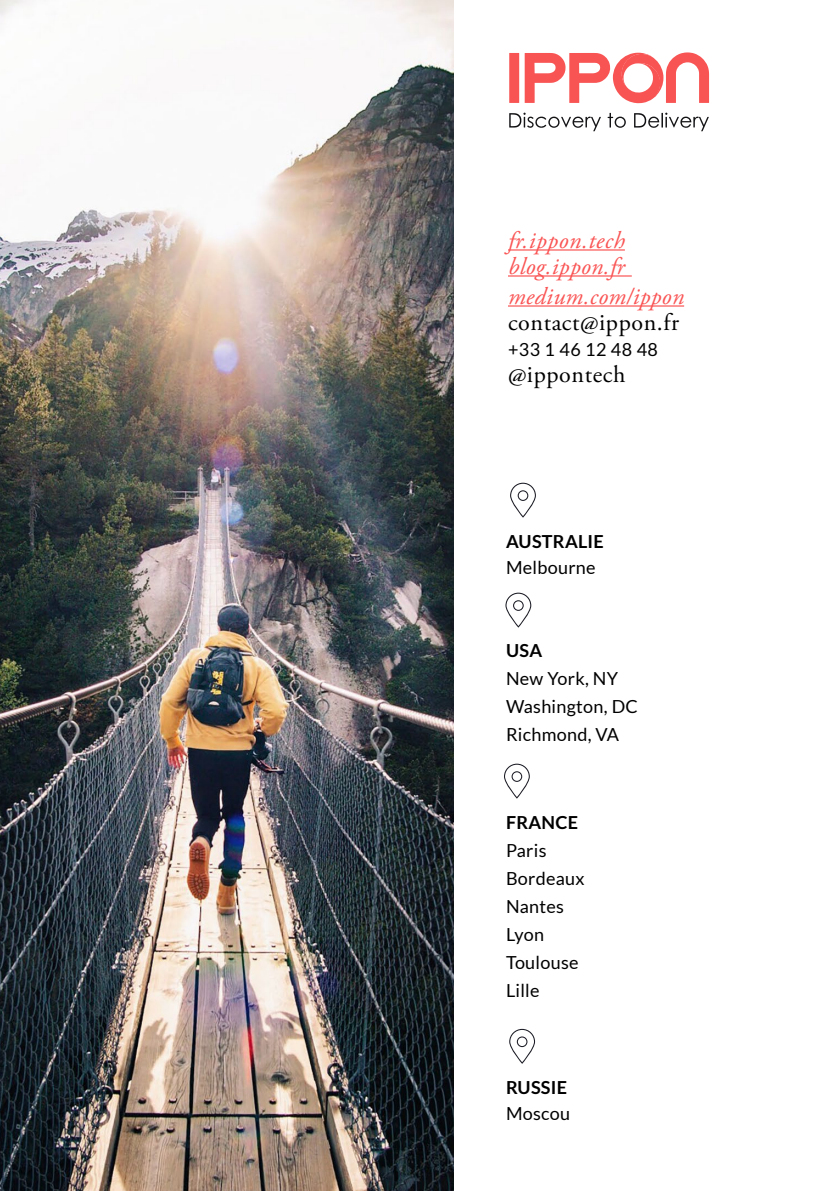
<style>
.page{position:relative;width:840px;height:1191px;background:#fff}
.page>*{position:absolute;margin:0;border:0;box-sizing:border-box;transform-origin:0 0}
.t1{font:italic 24px "Adobe Garamond Pro";letter-spacing:.015em;color:#fa5454}
.t2{font:24px "Adobe Garamond Pro";letter-spacing:.025em;color:#000}
.t3{font:18px "Lato";letter-spacing:.015em;color:#000}
.t4{font:700 18px "Lato";letter-spacing:.015em;color:#000}
</style>
<div class="page">
<img style="left:0;top:0;width:453px;height:1191px">
<svg style="left:509px;top:52px;width:199px;height:51px"></svg>
<svg style="left:607px;top:113px;width:18px;height:15px"></svg>
<svg style="left:634px;top:113px;width:74px;height:18px"></svg>
<svg style="left:509px;top:113px;width:91px;height:18px"></svg>
<hr style="left:507px;top:249px;width:117px;height:1px;background:#fa5454">
<hr style="left:507px;top:275px;width:124px;height:1px;background:#fa5454">
<hr style="left:507px;top:305px;width:176px;height:1px;background:#fa5454">
<svg style="left:504px;top:763px;width:25px;height:35px"></svg>
<svg style="left:509px;top:1029px;width:25px;height:34px"></svg>
<svg style="left:505px;top:592px;width:26px;height:35px"></svg>
<svg style="left:510px;top:483px;width:25px;height:35px"></svg>
<p class="t1" style="left:507px;top:225px;width:118px">fr.ippon.tech</p>
<p class="t1" style="left:507px;top:251px;width:118px">blog.ippon.fr</p>
<p class="t1" style="left:507px;top:281px;width:177px">medium.com/ippon</p>
<p class="t2" style="left:507px;top:307px;width:172px">contact@ippon.fr</p>
<p class="t3" style="left:507px;top:339px;width:151px">+33 1 46 12 48 48</p>
<p class="t2" style="left:507px;top:359px;width:119px">@ippontech</p>
<p class="t4" style="left:505px;top:531px;width:99px">AUSTRALIE</p>
<p class="t3" style="left:505px;top:557px;width:91px">Melbourne</p>
<p class="t4" style="left:505px;top:640px;width:38px">USA</p>
<p class="t3" style="left:505px;top:668px;width:114px">New York, NY</p>
<p class="t3" style="left:505px;top:696px;width:133px">Washington, DC</p>
<p class="t3" style="left:505px;top:724px;width:114px">Richmond, VA</p>
<p class="t4" style="left:505px;top:812px;width:73px">FRANCE</p>
<p class="t3" style="left:505px;top:840px;width:42px">Paris</p>
<p class="t3" style="left:505px;top:868px;width:80px">Bordeaux</p>
<p class="t3" style="left:505px;top:896px;width:60px">Nantes</p>
<p class="t3" style="left:505px;top:924px;width:40px">Lyon</p>
<p class="t3" style="left:505px;top:952px;width:74px">Toulouse</p>
<p class="t3" style="left:505px;top:980px;width:35px">Lille</p>
<p class="t4" style="left:505px;top:1077px;width:63px">RUSSIE</p>
<p class="t3" style="left:505px;top:1103px;width:66px">Moscou</p>
</div>
